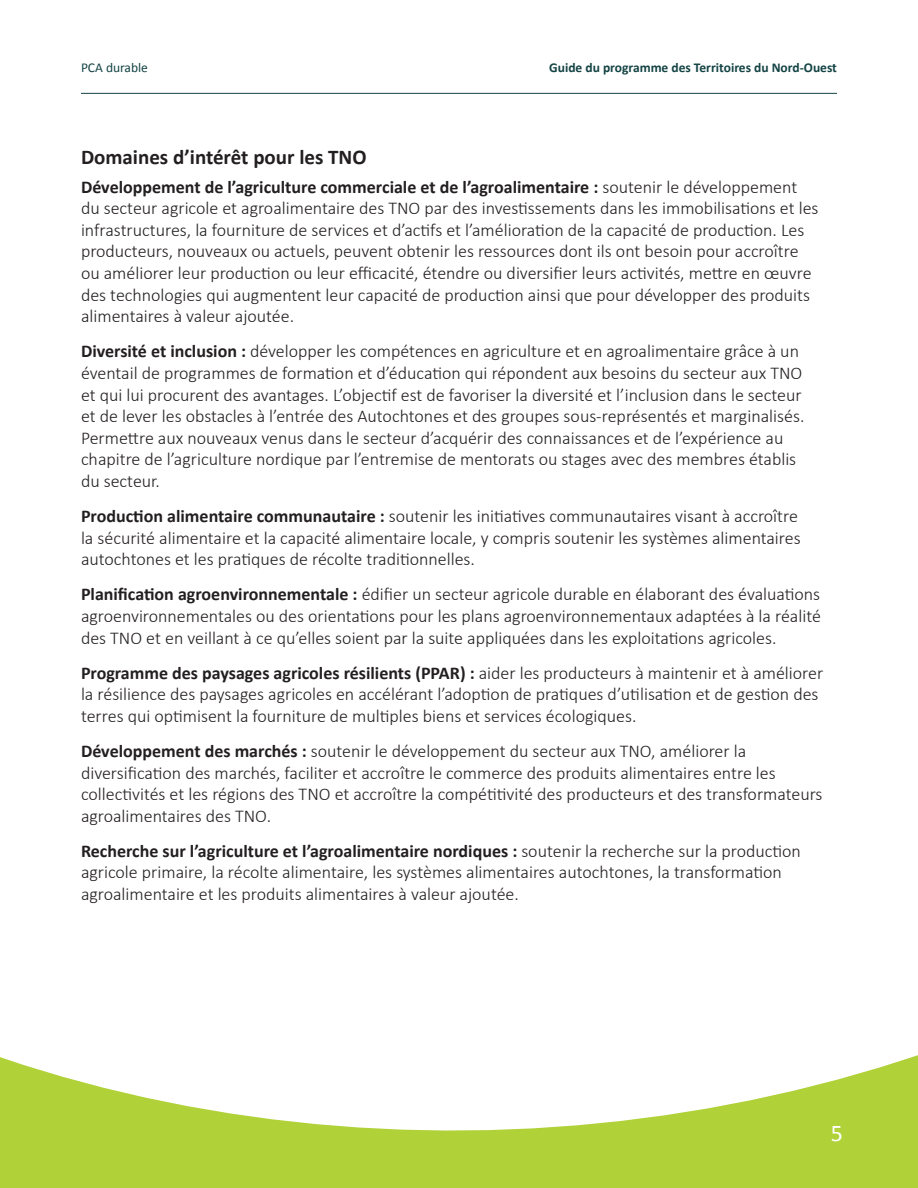
<style>
.page{position:relative;width:918px;height:1188px;background:#fff}
.page>*{position:absolute;margin:0;border:0;box-sizing:border-box;transform-origin:0 0}
.t1{font:24px "Calibri";color:#fff}
.t2{font:700 21px "Calibri";color:#231f20}
.t3{font:300 18px/21.6px "Calibri";color:#231f20}
.t4{font:700 13.5px "Calibri";color:#144344}
.t5{font:13.5px "Calibri";color:#144344}
.s1{font-weight:700}
</style>
<div class="page">
<svg style="left:0;top:1055px;width:918px;height:133px;fill:#b0d138"></svg>
<hr style="left:81px;top:93px;width:756px;height:1px;background:#144344">
<p class="t5" style="left:81px;top:59px;width:69px">PCA durable</p>
<p class="t4" style="left:549px;top:59px;width:289px">Guide du programme des Territoires du Nord-Ouest</p>
<p class="t2" style="left:81px;top:144px;width:287px">Domaines d’intérêt pour les TNO</p>
<p class="t3" style="left:81px;top:176px;width:739px"><span class="s1">Développement de l’agriculture commerciale et de l’agroalimentaire :</span> soutenir le développement du secteur agricole et agroalimentaire des TNO par des investissements dans les immobilisations et les infrastructures, la fourniture de services et d’actifs et l’amélioration de la capacité de production. Les producteurs, nouveaux ou actuels, peuvent obtenir les ressources dont ils ont besoin pour accroître ou améliorer leur production ou leur efficacité, étendre ou diversifier leurs activités, mettre en œuvre des technologies qui augmentent leur capacité de production ainsi que pour développer des produits alimentaires à valeur ajoutée.</p>
<p class="t3" style="left:81px;top:340px;width:725px"><span class="s1">Diversité et inclusion :</span> développer les compétences en agriculture et en agroalimentaire grâce à un éventail de programmes de formation et d’éducation qui répondent aux besoins du secteur aux TNO et qui lui procurent des avantages. L’objectif est de favoriser la diversité et l’inclusion dans le secteur et de lever les obstacles à l’entrée des Autochtones et des groupes sous-représentés et marginalisés.<br>Permettre aux nouveaux venus dans le secteur d’acquérir des connaissances et de l’expérience au chapitre de l’agriculture nordique par l’entremise de mentorats ou stages avec des membres établis du secteur.</p>
<p class="t3" style="left:81px;top:505px;width:721px"><span class="s1">Production alimentaire communautaire :</span> soutenir les initiatives communautaires visant à accroître la sécurité alimentaire et la capacité alimentaire locale, y compris soutenir les systèmes alimentaires autochtones et les pratiques de récolte traditionnelles.</p>
<p class="t3" style="left:81px;top:583px;width:742px;text-align:justify"><span class="s1">Planification agroenvironnementale :</span> édifier un secteur agricole durable en élaborant des évaluations agroenvironnementales ou des orientations pour les plans agroenvironnementaux adaptées à la réalité des TNO et en veillant à ce qu’elles soient par la suite appliquées dans les exploitations agricoles.</p>
<p class="t3" style="left:81px;top:662px;width:744px"><span class="s1">Programme des paysages agricoles résilients (PPAR) :</span> aider les producteurs à maintenir et à améliorer la résilience des paysages agricoles en accélérant l’adoption de pratiques d’utilisation et de gestion des terres qui optimisent la fourniture de multiples biens et services écologiques.</p>
<p class="t3" style="left:81px;top:740px;width:743px"><span class="s1">Développement des marchés :</span> soutenir le développement du secteur aux TNO, améliorer la diversification des marchés, faciliter et accroître le commerce des produits alimentaires entre les collectivités et les régions des TNO et accroître la compétitivité des producteurs et des transformateurs agroalimentaires des TNO.</p>
<p class="t3" style="left:81px;top:840px;width:721px"><span class="s1">Recherche sur l’agriculture et l’agroalimentaire nordiques :</span> soutenir la recherche sur la production agricole primaire, la récolte alimentaire, les systèmes alimentaires autochtones, la transformation agroalimentaire et les produits alimentaires à valeur ajoutée.</p>
<h1 class="t1" style="left:831px;top:1118px;width:14px">5</h1>
</div>
